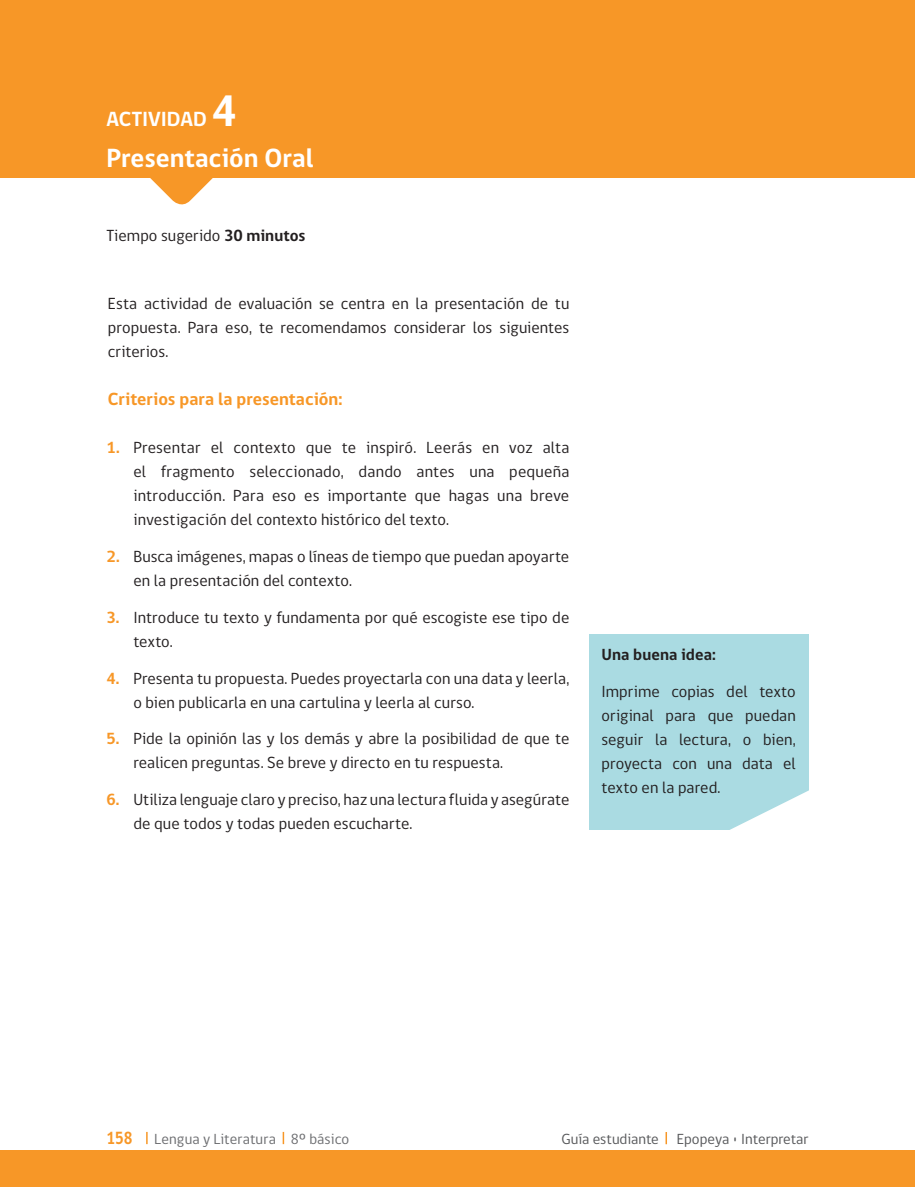
<style>
.page{position:relative;width:915px;height:1187px;background:#fff}
.page>*{position:absolute;margin:0;border:0;box-sizing:border-box;transform-origin:0 0}
.titulos{font:700 27px "gob CL";color:#fff}
.titulos-2{font:700 21px "gob CL";letter-spacing:-.005em;color:#fff}
.texto_gral_2_columna{font:700 18px "gob CL";color:#f79727}
.punteo_numero_letra{font:16.5px/24px "gob CL";letter-spacing:.005em;color:#231f20}
.texto_gral_2_columna-2{font:16.5px/24px "gob CL";letter-spacing:.005em;color:#231f20;text-align:justify}
.punteo_numero_letra-2{font:700 16.5px "gob CL";letter-spacing:.005em;color:#231f20}
.t1{font:15px "gob CL";color:#57585a}
.t2{font:15px "gob CL";letter-spacing:.005em;color:#6c6d70}
.s1{font-size:45px}
.s2{font-weight:700}
.s3{font-weight:700;color:#f79727}
.s4{font-weight:700;font-size:18px;color:#f79727}
</style>
<div class="page">
<div style="left:0;top:0;width:914px;height:178px;background:#f79727"></div>
<svg style="left:150px;top:178px;width:63px;height:27px;fill:#f79727"></svg>
<svg style="left:146px;top:1131px;width:2px;height:12px"></svg>
<svg style="left:282px;top:1131px;width:2px;height:12px"></svg>
<svg style="left:665px;top:1132px;width:1px;height:12px"></svg>
<div style="left:0;top:1149px;width:914px;height:37px;background:#f79727"></div>
<div style="left:588px;top:634px;width:220px;height:195px;background:#aadbe2"></div>
<svg style="left:711px;top:779px;width:98px;height:51px"></svg>
<p class="titulos-2" style="left:106px;top:104px;width:132px">ACTIVIDAD <span class="s1">4</span></p>
<p class="titulos" style="left:106px;top:139px;width:209px">Presentación Oral</p>
<p class="punteo_numero_letra" style="left:106px;top:224px;width:201px">Tiempo sugerido <span class="s2">30 minutos</span></p>
<p class="texto_gral_2_columna-2" style="left:108px;top:292px;width:463px">Esta actividad de evaluación se centra en la presentación de tu propuesta. Para eso, te recomendamos considerar los siguientes criterios.</p>
<p class="texto_gral_2_columna" style="left:108px;top:387px;width:236px">Criterios para la presentación:</p>
<p class="punteo_numero_letra" style="left:133px;top:436px;width:437px;text-align:justify;text-indent:-27px"><span class="s3">1.</span> Presentar el contexto que te inspiró. Leerás en voz alta el fragmento seleccionado, dando antes una pequeña introducción. Para eso es importante que hagas una breve investigación del contexto histórico del texto.</p>
<p class="punteo_numero_letra" style="left:133px;top:545px;width:437px;text-indent:-27px"><span class="s3">2.</span> Busca imágenes, mapas o líneas de tiempo que puedan apoyarte en la presentación del contexto.</p>
<p class="punteo_numero_letra" style="left:133px;top:605px;width:437px;text-indent:-27px"><span class="s3">3.</span> Introduce tu texto y fundamenta por qué escogiste ese tipo de texto.</p>
<p class="punteo_numero_letra" style="left:133px;top:666px;width:437px;text-indent:-27px"><span class="s3">4.</span> Presenta tu propuesta. Puedes proyectarla con una data y leerla, o bien publicarla en una cartulina y leerla al curso.</p>
<p class="punteo_numero_letra" style="left:133px;top:727px;width:437px;text-indent:-27px"><span class="s3">5.</span> Pide la opinión las y los demás y abre la posibilidad de que te realicen preguntas. Se breve y directo en tu respuesta.</p>
<p class="punteo_numero_letra" style="left:133px;top:788px;width:437px;text-indent:-27px"><span class="s3">6.</span> Utiliza lenguaje claro y preciso, haz una lectura fluida y asegúrate de que todos y todas pueden escucharte.</p>
<p class="punteo_numero_letra-2" style="left:601px;top:643px;width:116px">Una buena idea:</p>
<p class="punteo_numero_letra" style="left:601px;top:679px;width:196px;text-align:justify">Imprime copias del texto original para que puedan seguir la lectura, o bien, proyecta con una data el texto en la pared.</p>
<p class="t2" style="left:106px;top:1128px;width:244px"><span class="s4">158</span> Lengua y Literatura 8º básico</p>
<p class="t1" style="left:561px;top:1128px;width:248px">Guía estudiante Epopeya • Interpretar</p>
</div>
